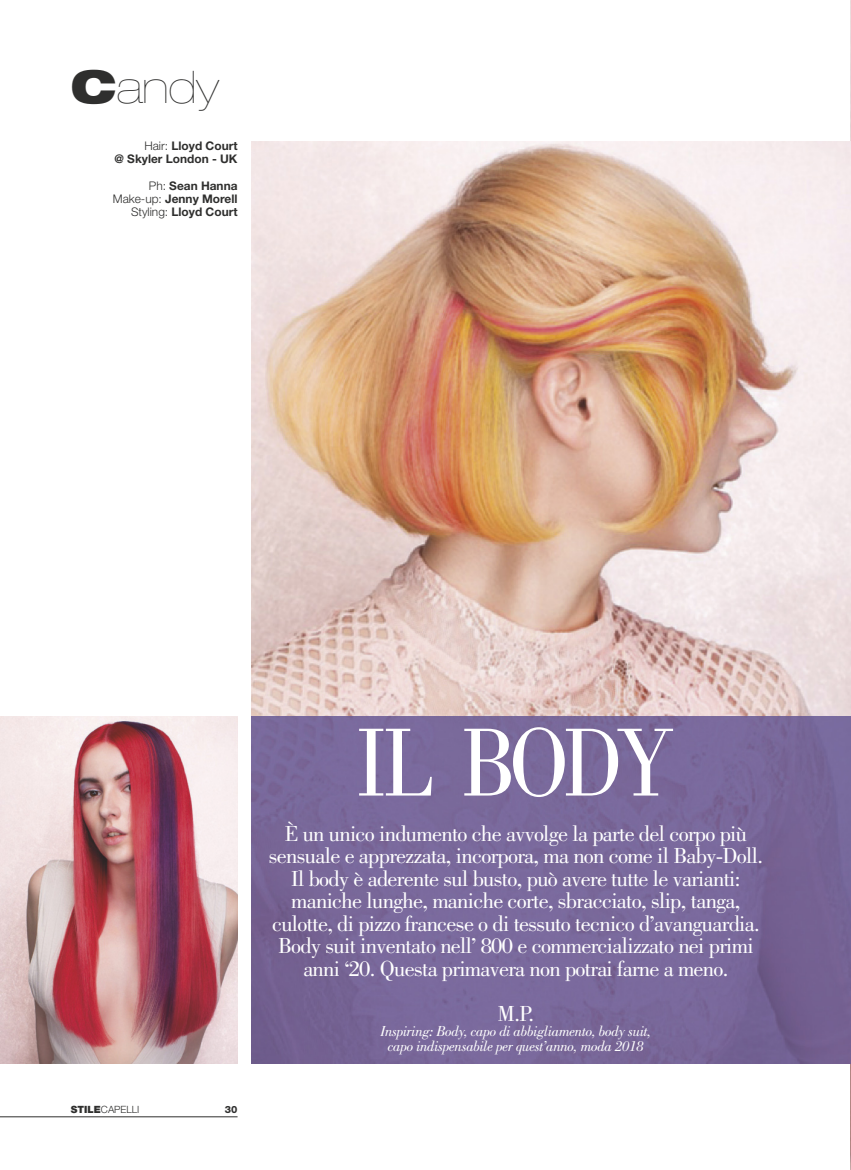
<style>
.page{position:relative;width:851px;height:1170px;background:#fff}
.page>*{position:absolute;margin:0;border:0;box-sizing:border-box;transform-origin:0 0}
.t1{font:100px "Bodoni Std";letter-spacing:-.075em;color:#fff;scale:.9 1}
.t2{font:200 expanded 45px "Helvetica Neue LT Std";color:#2f2f2e}
.t3{font:22.5px/22.5px "Bodoni Std";letter-spacing:-.03em;color:#fff;text-align:center}
.t4{font:italic 15px/15px "Bodoni Std";letter-spacing:-.025em;color:#fff;text-align:center}
.t5{font:700 11.88px/13.1px "Helvetica Neue LT Std";color:#2f2f2e;text-align:right}
.t6{font:300 10px "Helvetica Neue LT Std";color:#2f2f2e}
.t7{font:800 10px "Helvetica Neue LT Std";color:#2f2f2e}
.s1{font-weight:900}
.s2{font-weight:300}
</style>
<div class="page">
<img style="left:850px;top:1px;width:1px;height:1168px">
<hr style="left:0;top:1116px;width:237px;height:1px;background:#2f2f2e">
<img style="left:252px;top:142px;width:598px;height:574px">
<img style="left:252px;top:716px;width:598px;height:347px">
<img style="left:0;top:716px;width:237px;height:347px">
<h2 class="t2" style="left:71px;top:71px;width:149px"><span class="s1">C</span>andy</h2>
<p class="t5" style="left:114px;top:140px;width:124px"><span class="s2">Hair:</span> Lloyd Court<br>@ Skyler London - UK</p>
<p class="t5" style="left:113px;top:180px;width:126px"><span class="s2">Ph:</span> Sean Hanna<br><span class="s2">Make-up:</span> Jenny Morell<br><span class="s2">Styling:</span> Lloyd Court</p>
<p class="t6" style="left:71px;top:1106px;width:70px"><span class="s1">STILE</span>CAPELLI</p>
<p class="t7" style="left:225px;top:1106px;width:14px">30</p>
<h1 class="t1" style="left:356px;top:725px;width:356px">IL BODY</h1>
<p class="t3" style="left:269px;top:824px;width:495px">È un unico indumento che avvolge la parte del corpo più sensuale e apprezzata, incorpora, ma non come il Baby-Doll.<br>Il body è aderente sul busto, può avere tutte le varianti: maniche lunghe, maniche corte, sbracciato, slip, tanga, culotte, di pizzo francese o di tessuto tecnico d’avanguardia.<br>Body suit inventato nell’ 800 e commercializzato nei primi anni ‘20. Questa primavera non potrai farne a meno.</p>
<p class="t3" style="left:497px;top:1004px;width:38px">M.P.</p>
<p class="t4" style="left:380px;top:1024px;width:272px">Inspiring: Body, capo di abbigliamento, body suit, capo indispensabile per quest’anno, moda 2018</p>
</div>
